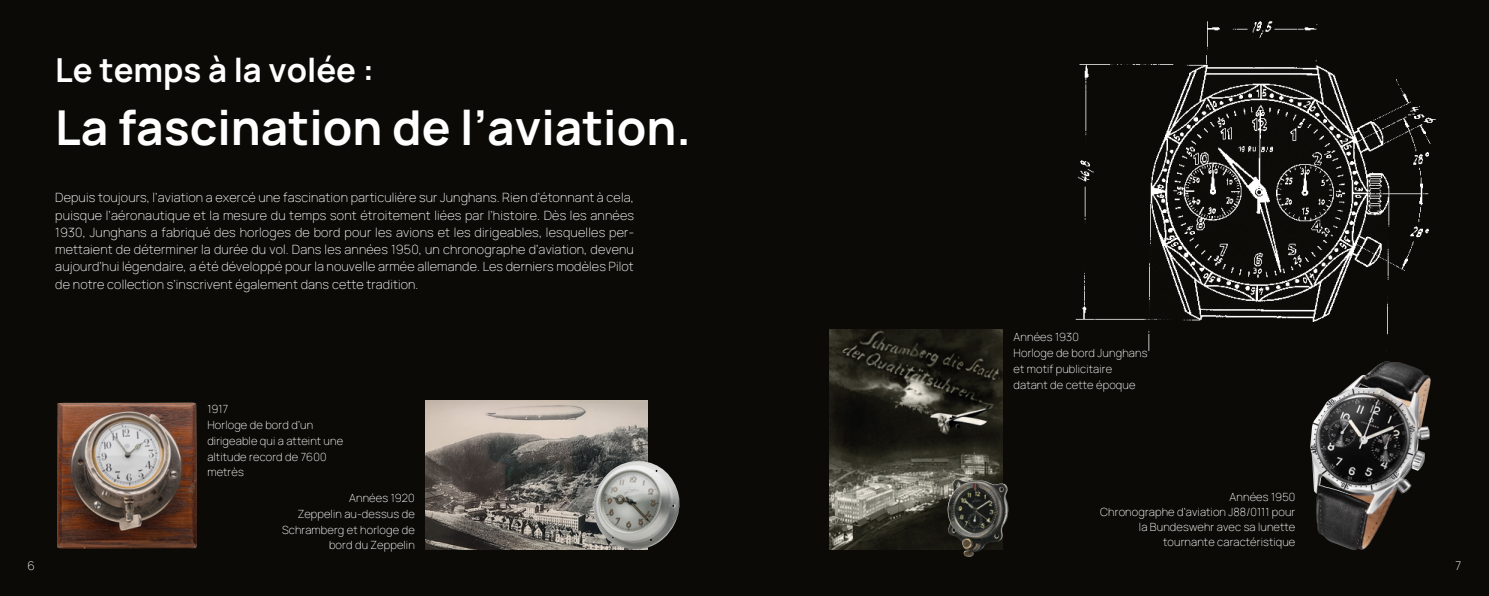
<style>
.page{position:relative;width:1489px;height:596px;background:#fff}
.page>*{position:absolute;margin:0;border:0;box-sizing:border-box;transform-origin:0 0}
.t1{font:200 48px "Manrope";color:#fff}
.t2{font:200 33px "Manrope";color:#fff}
.t3{font:200 12.75px/17.2px "Manrope";letter-spacing:.01em;color:#fff;text-align:justify}
.t4{font:200 12px "Manrope";color:#fff}
.t5{font:200 11.25px/15.8px "Manrope";letter-spacing:.01em;color:#fff}
</style>
<div class="page">
<div style="left:0;top:0;width:1488px;height:595px;background:#0b0a06"></div>
<img style="left:57px;top:402px;width:140px;height:146px">
<img style="left:425px;top:400px;width:222px;height:148px">
<img style="left:593px;top:461px;width:87px;height:89px">
<img style="left:1310px;top:361px;width:120px;height:188px">
<img style="left:829px;top:329px;width:173px;height:220px">
<img style="left:947px;top:478px;width:61px;height:78px">
<img style="left:1075px;top:21px;width:361px;height:329px">
<h2 class="t2" style="left:55px;top:47px;width:320px">Le temps à la volée :</h2>
<h1 class="t1" style="left:55px;top:94px;width:637px">La fascination de l’aviation.</h1>
<p class="t3" style="left:55px;top:188px;width:580px">Depuis toujours, l’aviation a exercé une fascination particulière sur Junghans. Rien d’étonnant à cela, puisque l’aéronautique et la mesure du temps sont étroitement liées par l’histoire. Dès les années 1930, Junghans a fabriqué des horloges de bord pour les avions et les dirigeables, lesquelles per&shy;mettaient de déterminer la durée du vol. Dans les années 1950, un chronographe d’aviation, devenu aujourd’hui légendaire, a été développé pour la nouvelle armée allemande. Les derniers modèles Pilot de notre collection s’inscrivent également dans cette tradition.</p>
<p class="t5" style="left:207px;top:400px;width:137px">1917<br>Horloge de bord d’un dirigeable qui a atteint une altitude record de 7600 metrès</p>
<p class="t5" style="left:282px;top:489px;width:134px;text-align:right">Années 1920<br>Zeppelin au-dessus de<br>Schramberg et horloge de bord du Zeppelin</p>
<p class="t5" style="left:1013px;top:328px;width:135px">Années 1930<br>Horloge de bord Junghans et motif publicitaire datant de cette époque</p>
<p class="t5" style="left:1100px;top:489px;width:197px;line-height:15px;text-align:right">Années 1950<br>Chronographe d’aviation J88/0111 pour la Bundeswehr avec sa lunette tournante caractéristique</p>
<p class="t4" style="left:28px;top:557px;width:9px">6</p>
<p class="t4" style="left:1455px;top:557px;width:7px">7</p>
</div>
